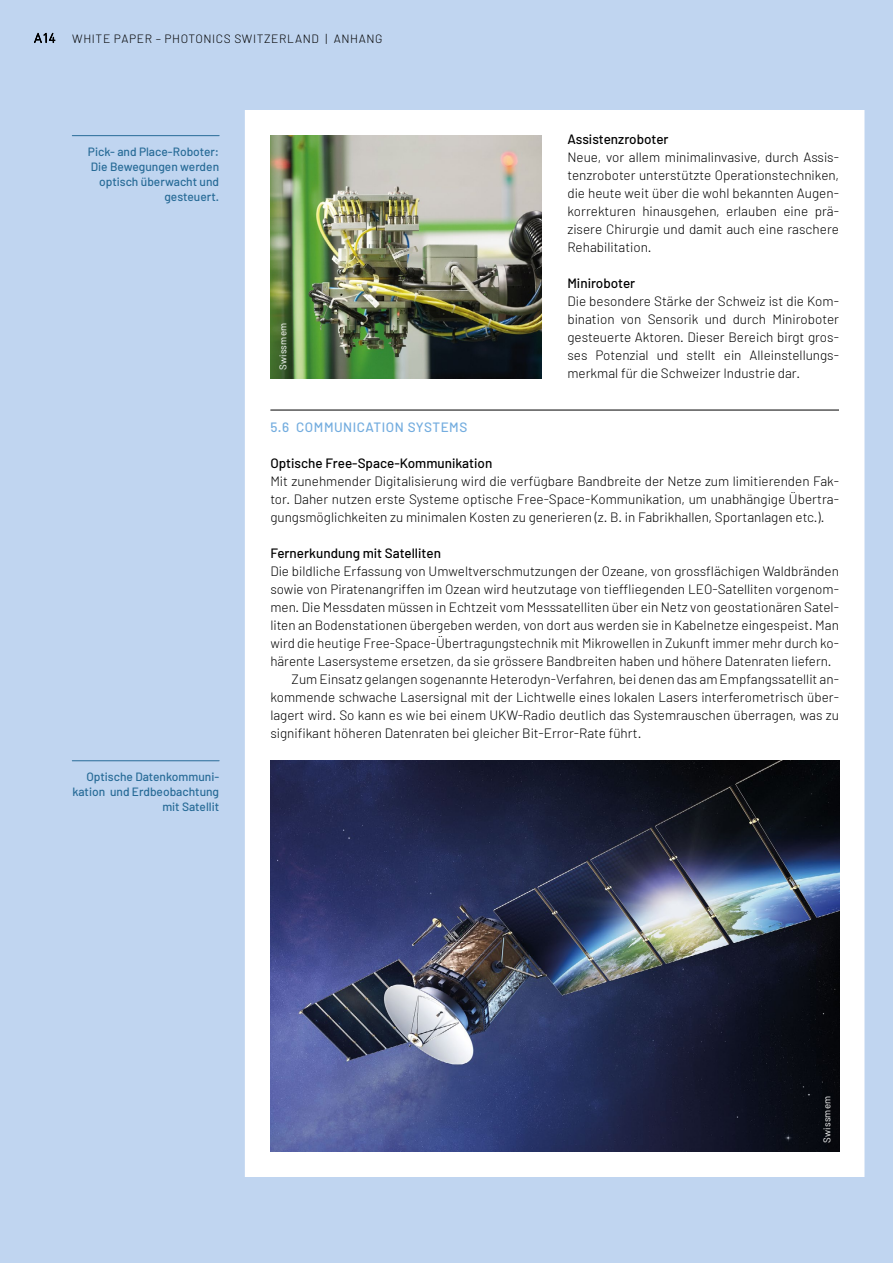
<style>
.page{position:relative;width:893px;height:1263px;background:#c0d5f0}
.page>*{position:absolute;margin:0;border:0;box-sizing:border-box;transform-origin:0 0}
.t1{font:300 13.5px/18px "Barlow";color:#000;text-align:justify}
.t2{font:500 13.5px "Barlow";color:#000}
.t3{font:500 13.5px "Barlow";letter-spacing:.04em;color:#74addf}
.t4{font:500 12px/15px "Barlow";color:#276b97;text-align:right}
.t5{font:300 12px "Barlow";letter-spacing:.05em;color:#000}
.t6{font:9.75px "Barlow";letter-spacing:.02em;color:#fff}
.s1{font-family:"DIN Next Stencil";font-weight:200;font-size:13.5px}
</style>
<div class="page">
<div style="left:245px;top:110px;width:620px;height:1067px;background:#fff"></div>
<hr style="left:72px;top:135px;width:147px;height:1px;background:#276b97">
<hr style="left:72px;top:760px;width:147px;height:1px;background:#276b97">
<img style="left:270px;top:135px;width:272px;height:243px">
<img style="left:270px;top:760px;width:569px;height:391px">
<svg style="left:34px;top:32px;width:21px;height:11px"></svg>
<p class="t5" style="left:34px;top:31px;width:350px"><span class="s1">A14</span> WHITE PAPER – PHOTONICS SWITZERLAND | ANHANG</p>
<p class="t4" style="left:88px;top:144px;width:133px">Pick- and Place-Roboter:<br>Die Bewegungen werden optisch überwacht und gesteuert.</p>
<p class="t6" style="left:277px;top:370px;width:49px;rotate:-90deg">Swissmem</p>
<p class="t2" style="left:567px;top:131px;width:103px">Assistenzroboter</p>
<p class="t1" style="left:567px;top:148px;width:273px">Neue, vor allem minimalinvasive, durch Assis&shy;tenzroboter unterstützte Operationstechniken, die heute weit über die wohl bekannten Augen&shy;korrekturen hinausgehen, erlauben eine prä&shy;zisere Chirurgie und damit auch eine raschere Rehabilitation.</p>
<p class="t2" style="left:567px;top:275px;width:69px">Miniroboter</p>
<p class="t1" style="left:567px;top:292px;width:273px">Die besondere Stärke der Schweiz ist die Kom&shy;bination von Sensorik und durch Miniroboter gesteuerte Aktoren. Dieser Bereich birgt gros&shy;ses Potenzial und stellt ein Alleinstellungs&shy;merkmal für die Schweizer Industrie dar.</p>
<p class="t4" style="left:73px;top:769px;width:148px">Optische Datenkommuni&shy;kation und Erdbeobachtung mit Satellit</p>
<p class="t3" style="left:270px;top:419px;width:198px">5.6 COMMUNICATION SYSTEMS</p>
<p class="t2" style="left:270px;top:455px;width:223px">Optische Free-Space-Kommunikation</p>
<p class="t1" style="left:270px;top:472px;width:570px">Mit zunehmender Digitalisierung wird die verfügbare Bandbreite der Netze zum limitierenden Fak&shy;tor. Daher nutzen erste Systeme optische Free-Space-Kommunikation, um unabhängige Übertra&shy;gungsmöglichkeiten zu minimalen Kosten zu generieren (z. B. in Fabrikhallen, Sportanlagen etc.).</p>
<p class="t2" style="left:270px;top:545px;width:172px">Fernerkundung mit Satelliten</p>
<p class="t1" style="left:270px;top:562px;width:570px">Die bildliche Erfassung von Umweltverschmutzungen der Ozeane, von grossflächigen Waldbränden</p>
<p class="t1" style="left:270px;top:580px;width:570px">sowie von Piratenangriffen im Ozean wird heutzutage von tieffliegenden LEO-Satelliten vorgenom-</p>
<p class="t1" style="left:270px;top:598px;width:569px">men. Die Messdaten müssen in Echtzeit vom Messsatelliten über ein Netz von geostationären Satel-</p>
<p class="t1" style="left:270px;top:616px;width:570px">liten an Bodenstationen übergeben werden, von dort aus werden sie in Kabelnetze eingespeist. Man</p>
<p class="t1" style="left:270px;top:634px;width:570px">wird die heutige Free-Space-Übertragungstechnik mit Mikrowellen in Zukunft immer mehr durch ko-</p>
<p class="t1" style="left:270px;top:652px;width:562px">härente Lasersysteme ersetzen, da sie grössere Bandbreiten haben und höhere Datenraten liefern.</p>
<p class="t1" style="left:292px;top:670px;width:549px">Zum Einsatz gelangen sogenannte Heterodyn-Verfahren, bei denen das am Empfangssatellit an-</p>
<p class="t1" style="left:270px;top:688px;width:570px">kommende schwache Lasersignal mit der Lichtwelle eines lokalen Lasers interferometrisch über-</p>
<p class="t1" style="left:270px;top:706px;width:570px">lagert wird. So kann es wie bei einem UKW-Radio deutlich das Systemrauschen überragen, was zu</p>
<p class="t1" style="left:270px;top:724px;width:373px">signifikant höheren Datenraten bei gleicher Bit-Error-Rate führt.</p>
<p class="t6" style="left:821px;top:1143px;width:49px;rotate:-90deg">Swissmem</p>
</div>
